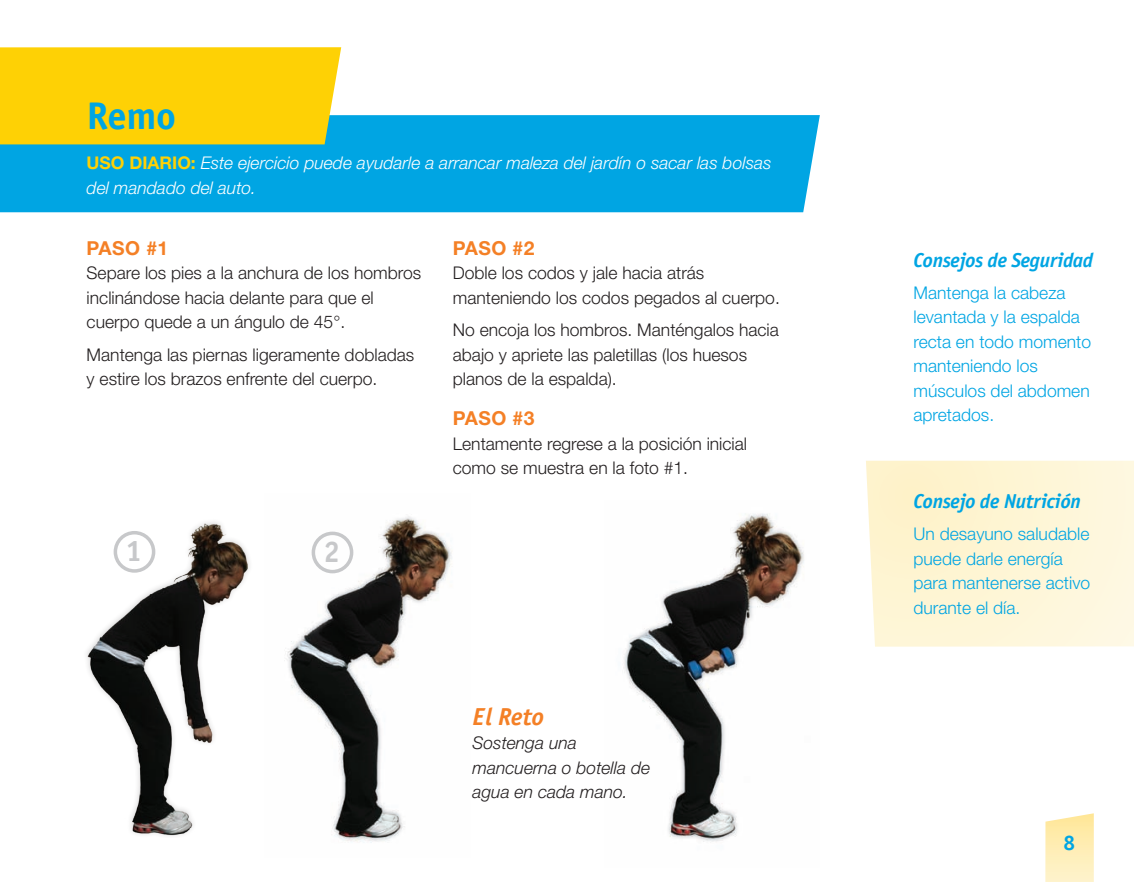
<style>
.page{position:relative;width:1134px;height:882px;background:#fff}
.page>*{position:absolute;margin:0;border:0;box-sizing:border-box;transform-origin:0 0}
.head_span{font:38.5px "Officina Sans Bold A";color:#00a5e3}
.Everyday_Use_span{font:29.75px "Officina Sans Bold A";color:#c7c8ca}
.Take_It_Further_head{font:italic 24.5px "Officina Sans Bold A";letter-spacing:-.005em;color:#f48026}
.body{font:21px "Officina Sans Bold A";color:#00a5e3}
.Safety_head_span{font:italic 20.12px "Officina Sans Bold A";letter-spacing:-.01em;color:#00a5e3}
.Did_You_Know_head_sp{font:italic 20.12px "Officina Sans Bold A";letter-spacing:-.01em;color:#00a5e3}
.sub_head_span{font:700 19.25px "Helvetica Neue LT Std";letter-spacing:.025em;color:#f48026}
.body_span{font:300 17.5px/24.5px "Helvetica Neue LT Std";color:#231f20}
.Safety_copy_span{font:300 17.5px/24.5px "Helvetica Neue LT Std";color:#00a5e3}
.Everyday_Use_span-2{font:italic 300 17.5px/24.5px "Helvetica Neue LT Std";color:#fff}
.Did_You_Know_copy_sp{font:300 17.5px/24.5px "Helvetica Neue LT Std";color:#00a5e3}
.Take_It_further_body{font:italic 300 17.5px/24.5px "Helvetica Neue LT Std";color:#231f20}
.s1{font-weight:700;font-style:normal;color:#fed105}
</style>
<div class="page">
<img style="left:623px;top:513px;width:181px;height:329px">
<svg style="left:866px;top:461px;width:268px;height:186px;background:#fef5d6"></svg>
<div style="left:0;top:115px;width:820px;height:97px;background:#00a5e3"></div>
<div style="left:0;top:47px;width:341px;height:97px;background:#fed105"></div>
<img style="left:86px;top:522px;width:164px;height:314px">
<img style="left:287px;top:516px;width:165px;height:327px">
<div style="left:114px;top:531px;width:41px;height:42px;border:4px solid #c7c8ca;border-radius:50%"></div>
<div style="left:312px;top:532px;width:41px;height:41px;border:4px solid #c7c8ca;border-radius:50%"></div>
<svg style="left:1045px;top:813px;width:49px;height:69px;background:#feeeba"></svg>
<p class="head_span" style="left:87px;top:92px;width:91px">Remo</p>
<p class="Everyday_Use_span-2" style="left:87px;top:151px;width:686px"><span class="s1">USO DIARIO:</span> Este ejercicio puede ayudarle a arrancar maleza del jardín o sacar las bolsas del mandado del auto.</p>
<p class="sub_head_span" style="left:87px;top:236px;width:83px">PASO #1</p>
<p class="body_span" style="left:87px;top:260px;width:336px">Separe los pies a la anchura de los hombros inclinándose hacia delante para que el cuerpo quede a un ángulo de 45°.</p>
<p class="body_span" style="left:87px;top:342px;width:329px">Mantenga las piernas ligeramente dobladas y estire los brazos enfrente del cuerpo.</p>
<p class="Everyday_Use_span" style="left:125px;top:533px;width:18px">1</p>
<p class="Everyday_Use_span" style="left:323px;top:533px;width:18px">2</p>
<p class="sub_head_span" style="left:453px;top:236px;width:83px">PASO #2</p>
<p class="body_span" style="left:453px;top:260px;width:325px">Doble los codos y jale hacia atrás manteniendo los codos pegados al cuerpo.</p>
<p class="body_span" style="left:453px;top:317px;width:328px">No encoja los hombros. Manténgalos hacia abajo y apriete las paletillas (los huesos planos de la espalda).</p>
<p class="sub_head_span" style="left:453px;top:407px;width:83px">PASO #3</p>
<p class="body_span" style="left:453px;top:431px;width:296px">Lentamente regrese a la posición inicial como se muestra en la foto #1.</p>
<p class="Take_It_Further_head" style="left:472px;top:702px;width:73px">El Reto</p>
<p class="Take_It_further_body" style="left:472px;top:731px;width:179px">Sostenga una mancuerna o botella de agua en cada mano.</p>
<p class="Safety_head_span" style="left:914px;top:248px;width:181px">Consejos de Seguridad</p>
<p class="Safety_copy_span" style="left:914px;top:280px;width:179px">Mantenga la cabeza levantada y la espalda recta en todo momento manteniendo los músculos del abdomen apretados.</p>
<p class="Did_You_Know_head_sp" style="left:914px;top:489px;width:169px">Consejo de Nutrición</p>
<p class="Did_You_Know_copy_sp" style="left:914px;top:522px;width:178px">Un desayuno saludable puede darle energía para mantenerse activo durante el día.</p>
<p class="body" style="left:1063px;top:830px;width:13px">8</p>
</div>
